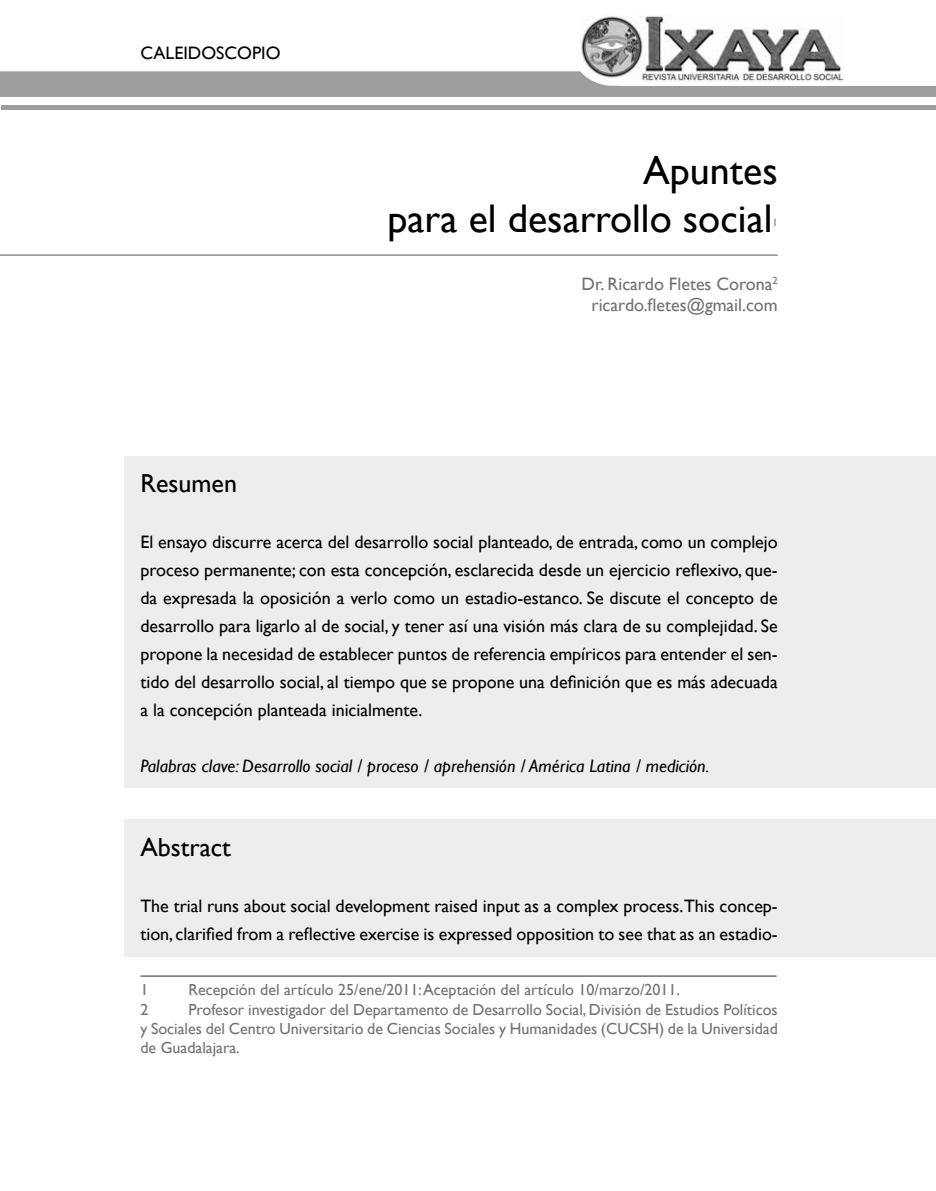
<style>
.page{position:relative;width:936px;height:1191px;background:#fff}
.page>*{position:absolute;margin:0;border:0;box-sizing:border-box;transform-origin:0 0}
.t1{font:40px/48px "Gill Sans";color:#000;text-align:right}
.t2{font:26px "Gill Sans";color:#000}
.t3{font:18px/28px "Gill Sans";color:#000;text-align:justify}
.t4{font:italic 18px "Gill Sans";color:#000}
.t5{font:18px/21.6px "Gill Sans";color:#707172;text-align:center}
.t6{font:16px/19.2px "Gill Sans";color:#707172;text-align:justify}
.t7{font:10.4px "Gill Sans";color:#707172}
</style>
<div class="page">
<img style="left:579px;top:16px;width:262px;height:55px">
<hr style="left:1px;top:105px;width:934px;height:4px;background:#9c9e9f">
<svg style="left:0;top:71px;width:935px;height:26px"></svg>
<div style="left:124px;top:819px;width:811px;height:137px;background:#eceded"></div>
<hr style="left:0;top:254px;width:777px;height:2px;background:#707172">
<div style="left:124px;top:456px;width:811px;height:332px;background:#eceded"></div>
<hr style="left:140px;top:975px;width:636px;height:2px;background:#707172">
<p class="t3" style="left:140px;top:39px;width:142px">CALEIDOSCOPIO</p>
<h2 class="t2" style="left:140px;top:468px;width:98px">Resumen</h2>
<h1 class="t1" style="left:387px;top:147px;width:392px">Apuntes<br>para el desarrollo social</h1>
<p class="t7" style="left:772px;top:216px;width:7px">1</p>
<p class="t5" style="left:581px;top:273px;width:198px">Dr. Ricardo Fletes Corona<sup>2 </sup>ricardo.fletes@gmail.com</p>
<p class="t3" style="left:140px;top:528px;width:639px">El ensayo discurre acerca del desarrollo social planteado, de entrada, como un complejo proceso permanente; con esta concepción, esclarecida desde un ejercicio reflexivo, que&shy;da expresada la oposición a verlo como un estadio-estanco. Se discute el concepto de desarrollo para ligarlo al de social, y tener así una visión más clara de su complejidad. Se propone la necesidad de establecer puntos de referencia empíricos para entender el sen&shy;tido del desarrollo social, al tiempo que se propone una definición que es más adecuada a la concepción planteada inicialmente.</p>
<p class="t4" style="left:140px;top:755px;width:570px">Palabras clave: Desarrollo social / proceso / aprehensión / América Latina / medición.</p>
<h2 class="t2" style="left:140px;top:832px;width:92px">Abstract</h2>
<p class="t3" style="left:140px;top:892px;width:639px">The trial runs about social development raised input as a complex process.This concep&shy;tion, clarified from a reflective exercise is expressed opposition to see that as an estadio-</p>
<p class="t6" style="left:140px;top:980px;width:9px">1</p>
<p class="t6" style="left:188px;top:980px;width:493px">Recepción del artículo 25/ene/2011: Aceptación del artículo 10/marzo/2011.</p>
<p class="t6" style="left:140px;top:999px;width:9px">2</p>
<p class="t6" style="left:140px;top:999px;width:639px;text-indent:48px">Profesor investigador del Departamento de Desarrollo Social, División de Estudios Políticos y Sociales del Centro Universitario de Ciencias Sociales y Humanidades (CUCSH) de la Universidad de Guadalajara.</p>
</div>
